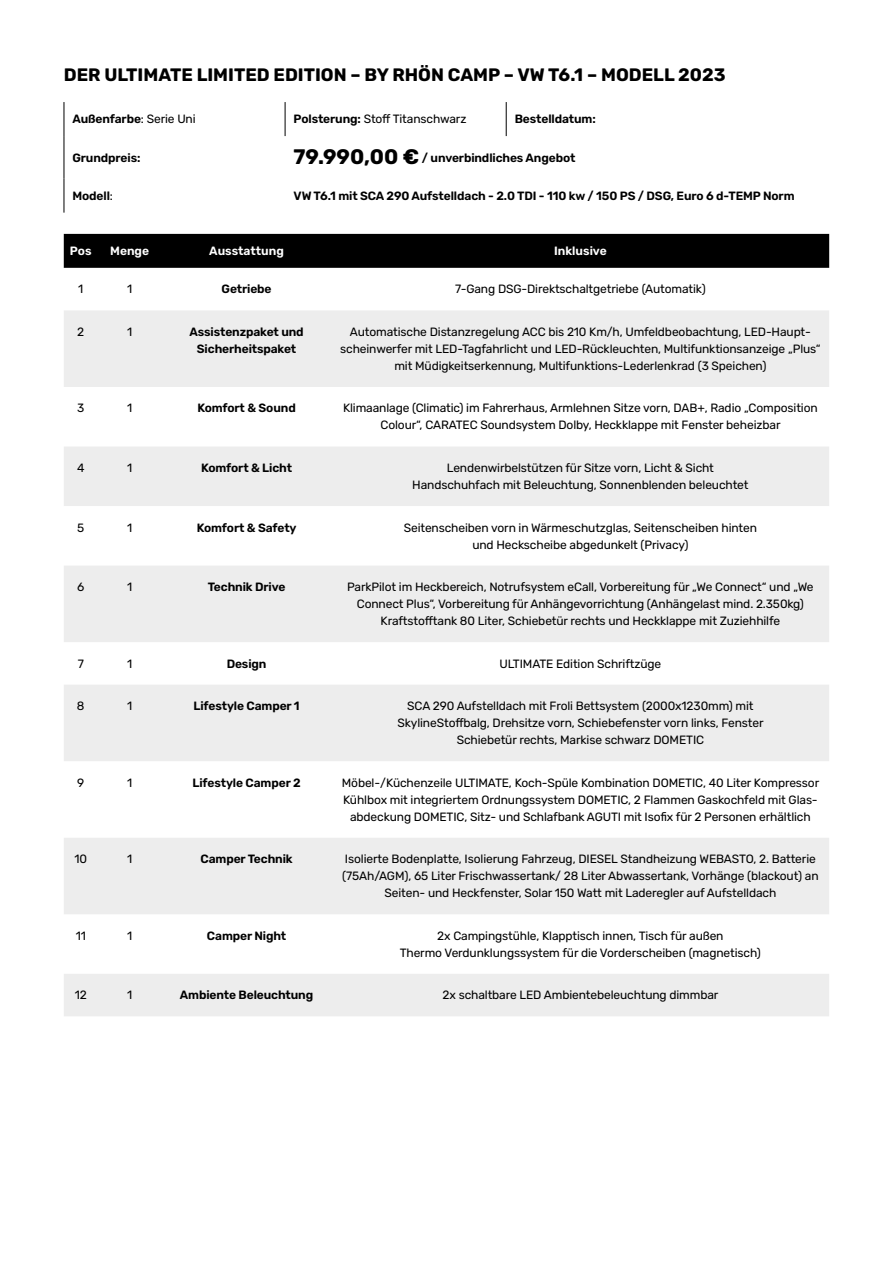
<style>
.page{position:relative;width:893px;height:1263px;background:#fff}
.page>*{position:absolute;margin:0;border:0;box-sizing:border-box;transform-origin:0 0}
.t1{font:700 18px "Rubik";color:#000}
.t2{font:12px/17px "Rubik";letter-spacing:-.01em;color:#000;text-align:center}
.t3{font:600 12px/17px "Rubik";letter-spacing:-.01em;color:#000;text-align:center}
.t4{font:600 12px "Rubik";color:#fff}
.s1{font-weight:400}
.s2{font-weight:600}
.s3{font-weight:700;font-size:21px}
</style>
<div class="page">
<hr style="left:64px;top:102px;width:1px;height:34px;background:#000">
<hr style="left:285px;top:102px;width:1px;height:34px;background:#000">
<hr style="left:506px;top:102px;width:1px;height:34px;background:#000">
<hr style="left:64px;top:136px;width:1px;height:43px;background:#000">
<hr style="left:64px;top:179px;width:1px;height:34px;background:#000">
<div style="left:64px;top:234px;width:765px;height:34px;background:#000"></div>
<svg style="left:64px;top:310px;width:765px;height:706px;fill:#ededed"></svg>
<h1 class="t1" style="left:64px;top:64px;width:663px">DER ULTIMATE LIMITED EDITION – BY RHÖN CAMP – VW T6.1 – MODELL 2023</h1>
<p class="t3" style="left:72px;top:111px;width:125px">Außenfarbe<span class="s1">: Serie Uni</span></p>
<p class="t2" style="left:294px;top:111px;width:174px"><span class="s2">Polsterung:</span> Stoff Titanschwarz</p>
<p class="t3" style="left:515px;top:111px;width:83px">Bestelldatum:</p>
<p class="t3" style="left:72px;top:149px;width:69px">Grundpreis:</p>
<p class="t3" style="left:294px;top:149px;width:283px"><span class="s3">79.990,00 €</span> / unverbindliches Angebot</p>
<p class="t3" style="left:72px;top:188px;width:42px">Modell<span class="s1">:</span></p>
<p class="t3" style="left:294px;top:188px;width:502px">VW T6.1 mit SCA 290 Aufstelldach - 2.0 TDI - 110 kw / 150 PS / DSG, Euro 6 d-TEMP Norm</p>
<p class="t4" style="left:70px;top:244px;width:23px">Pos</p>
<p class="t4" style="left:110px;top:244px;width:40px">Menge</p>
<p class="t4" style="left:209px;top:244px;width:76px">Ausstattung</p>
<p class="t4" style="left:554px;top:244px;width:54px">Inklusive</p>
<p class="t2" style="left:78px;top:281px;width:7px">1</p>
<p class="t2" style="left:127px;top:281px;width:7px">1</p>
<p class="t3" style="left:222px;top:281px;width:52px">Getriebe</p>
<p class="t2" style="left:455px;top:281px;width:252px">7-Gang DSG-Direktschaltgetriebe (Automatik)</p>
<p class="t2" style="left:77px;top:324px;width:9px">2</p>
<p class="t2" style="left:127px;top:324px;width:7px">1</p>
<p class="t3" style="left:189px;top:324px;width:116px">Assistenzpaket und<br>Sicherheitspaket</p>
<p class="t2" style="left:340px;top:324px;width:482px">Automatische Distanzregelung ACC bis 210 Km/h, Umfeldbeobachtung, LED-Haupt&shy;scheinwerfer mit LED-Tagfahrlicht und LED-Rückleuchten, Multifunktionsanzeige „Plus“ mit Müdigkeitserkennung, Multifunktions-Lederlenkrad (3 Speichen)</p>
<p class="t2" style="left:77px;top:400px;width:9px">3</p>
<p class="t2" style="left:127px;top:400px;width:7px">1</p>
<p class="t3" style="left:197px;top:400px;width:100px">Komfort &amp; Sound</p>
<p class="t2" style="left:343px;top:400px;width:476px">Klimaanlage (Climatic) im Fahrerhaus, Armlehnen Sitze vorn, DAB+, Radio „Composition<br>Colour“, CARATEC Soundsystem Dolby, Heckklappe mit Fenster beheizbar</p>
<p class="t2" style="left:77px;top:460px;width:9px">4</p>
<p class="t2" style="left:127px;top:460px;width:7px">1</p>
<p class="t3" style="left:201px;top:460px;width:92px">Komfort &amp; Licht</p>
<p class="t2" style="left:412px;top:460px;width:338px">Lendenwirbelstützen für Sitze vorn, Licht &amp; Sicht<br>Handschuhfach mit Beleuchtung, Sonnenblenden beleuchtet</p>
<p class="t2" style="left:77px;top:519px;width:9px">5</p>
<p class="t2" style="left:127px;top:519px;width:7px">1</p>
<p class="t3" style="left:197px;top:519px;width:101px">Komfort &amp; Safety</p>
<p class="t2" style="left:404px;top:519px;width:355px">Seitenscheiben vorn in Wärmeschutzglas, Seitenscheiben hinten und Heckscheibe abgedunkelt (Privacy)</p>
<p class="t2" style="left:77px;top:579px;width:9px">6</p>
<p class="t2" style="left:127px;top:579px;width:7px">1</p>
<p class="t3" style="left:208px;top:579px;width:79px">Technik Drive</p>
<p class="t2" style="left:347px;top:579px;width:468px">ParkPilot im Heckbereich, Notrufsystem eCall, Vorbereitung für „We Connect“ und „We<br>Connect Plus“, Vorbereitung für Anhängevorrichtung (Anhängelast mind. 2.350kg)<br>Kraftstofftank 80 Liter, Schiebetür rechts und Heckklappe mit Zuziehhilfe</p>
<p class="t2" style="left:78px;top:655px;width:8px">7</p>
<p class="t2" style="left:127px;top:655px;width:7px">1</p>
<p class="t3" style="left:227px;top:655px;width:41px">Design</p>
<p class="t2" style="left:499px;top:655px;width:163px">ULTIMATE Edition Schriftzüge</p>
<p class="t2" style="left:77px;top:698px;width:9px">8</p>
<p class="t2" style="left:127px;top:698px;width:7px">1</p>
<p class="t3" style="left:193px;top:698px;width:108px">Lifestyle Camper 1</p>
<p class="t2" style="left:397px;top:698px;width:368px">SCA 290 Aufstelldach mit Froli Bettsystem (2000x1230mm) mit<br>SkylineStoffbalg, Drehsitze vorn, Schiebefenster vorn links, Fenster<br>Schiebetür rechts, Markise schwarz DOMETIC</p>
<p class="t2" style="left:77px;top:774px;width:9px">9</p>
<p class="t2" style="left:127px;top:774px;width:7px">1</p>
<p class="t3" style="left:193px;top:774px;width:110px">Lifestyle Camper 2</p>
<p class="t2" style="left:342px;top:774px;width:479px">Möbel-/Küchenzeile ULTIMATE, Koch-Spüle Kombination DOMETIC, 40 Liter Kompressor<br>Kühlbox mit integriertem Ordnungssystem DOMETIC, 2 Flammen Gaskochfeld mit Glas&shy;abdeckung DOMETIC, Sitz- und Schlafbank AGUTI mit Isofix für 2 Personen erhältlich</p>
<p class="t2" style="left:74px;top:851px;width:14px">10</p>
<p class="t2" style="left:127px;top:851px;width:7px">1</p>
<p class="t3" style="left:201px;top:851px;width:94px">Camper Technik</p>
<p class="t2" style="left:342px;top:851px;width:478px">Isolierte Bodenplatte, Isolierung Fahrzeug, DIESEL Standheizung WEBASTO, 2. Batterie (75Ah/AGM), 65 Liter Frischwassertank/ 28 Liter Abwassertank, Vorhänge (blackout) an<br>Seiten- und Heckfenster, Solar 150 Watt mit Laderegler auf Aufstelldach</p>
<p class="t2" style="left:76px;top:927px;width:12px">11</p>
<p class="t2" style="left:127px;top:927px;width:7px">1</p>
<p class="t3" style="left:207px;top:927px;width:81px">Camper Night</p>
<p class="t2" style="left:400px;top:927px;width:362px">2x Campingstühle, Klapptisch innen, Tisch für außen<br>Thermo Verdunklungssystem für die Vorderscheiben (magnetisch)</p>
<p class="t2" style="left:75px;top:987px;width:14px">12</p>
<p class="t2" style="left:127px;top:987px;width:7px">1</p>
<p class="t3" style="left:180px;top:987px;width:135px">Ambiente Beleuchtung</p>
<p class="t2" style="left:443px;top:987px;width:277px">2x schaltbare LED Ambientebeleuchtung dimmbar</p>
</div>
